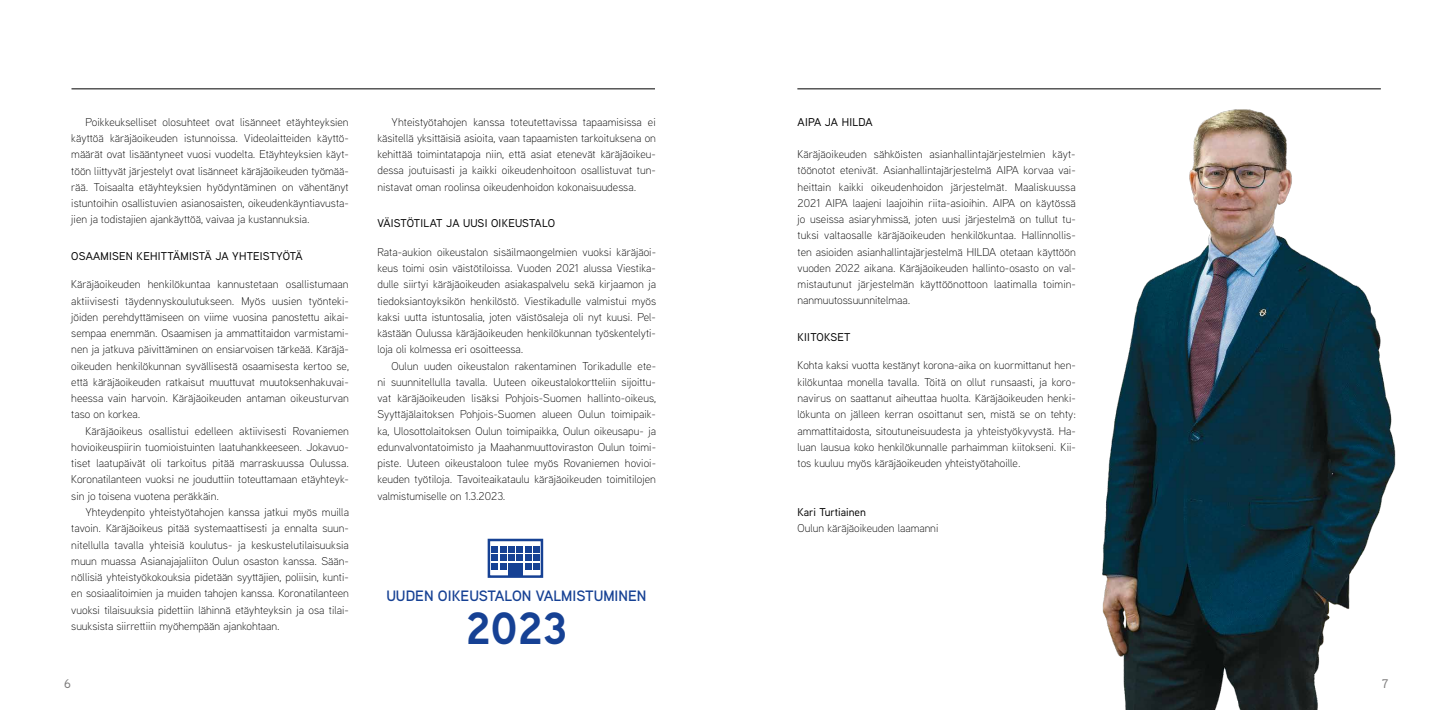
<style>
.page{position:relative;width:1453px;height:727px;background:#fff}
.page>*{position:absolute;margin:0;border:0;box-sizing:border-box;transform-origin:0 0}
.t1{font:700 45px "Aaux Next";color:#164194}
.t2{font:600 15px "Aaux Next";color:#164194}
.t3{font:500 12.5px "Aaux Next";color:#7c7b7b}
.t4{font:300 11.25px/16.2px "Aaux Next";color:#000;text-align:justify}
.t5{font:500 11.25px "Aaux Next";letter-spacing:.02em;color:#000}
.t6{font:500 11.25px "Aaux Next";color:#000}
</style>
<div class="page">
<img style="left:1102px;top:109px;width:294px;height:600px">
<hr style="left:71px;top:89px;width:584px;height:1px;background:#000">
<hr style="left:797px;top:89px;width:584px;height:1px;background:#000">
<div style="left:488px;top:538px;width:55px;height:39px;border:2px solid #164194"></div>
<svg style="left:492px;top:546px;width:14px;height:6px"></svg>
<div style="left:508px;top:546px;width:7px;height:6px;background:#164194"></div>
<svg style="left:517px;top:546px;width:14px;height:6px"></svg>
<div style="left:492px;top:554px;width:6px;height:7px;background:#164194"></div>
<div style="left:500px;top:554px;width:6px;height:7px;background:#164194"></div>
<div style="left:508px;top:554px;width:7px;height:7px;background:#164194"></div>
<div style="left:517px;top:554px;width:6px;height:7px;background:#164194"></div>
<div style="left:525px;top:554px;width:6px;height:7px;background:#164194"></div>
<svg style="left:492px;top:563px;width:14px;height:6px"></svg>
<svg style="left:525px;top:563px;width:6px;height:6px"></svg>
<div style="left:508px;top:563px;width:15px;height:12px;background:#164194"></div>
<div style="left:533px;top:546px;width:7px;height:6px;background:#164194"></div>
<div style="left:533px;top:554px;width:7px;height:7px;background:#164194"></div>
<div style="left:533px;top:563px;width:7px;height:6px;background:#164194"></div>
<p class="t4" style="left:71px;top:113px;width:279px;text-indent:14px">Poikkeukselliset olosuhteet ovat lisänneet etäyhteyksien käyttöä käräjäoikeuden istunnoissa. Videolaitteiden käyttö&shy;määrät ovat lisääntyneet vuosi vuodelta. Etäyhteyksien käyt&shy;töön liittyvät järjestelyt ovat lisänneet käräjäoikeuden työmää&shy;rää. Toisaalta etäyhteyksien hyödyntäminen on vähentänyt istuntoihin osallistuvien asianosaisten, oikeudenkäyntiavusta&shy;jien ja todistajien ajankäyttöä, vaivaa ja kustannuksia.</p>
<p class="t5" style="left:71px;top:248px;width:233px">OSAAMISEN KEHITTÄMISTÄ JA YHTEISTYÖTÄ</p>
<p class="t4" style="left:71px;top:276px;width:279px">Käräjäoikeuden henkilökuntaa kannustetaan osallistumaan aktiivisesti täydennyskoulutukseen. Myös uusien työnteki&shy;jöiden perehdyttämiseen on viime vuosina panostettu aikai&shy;sempaa enemmän. Osaamisen ja ammattitaidon varmistami&shy;nen ja jatkuva päivittäminen on ensiarvoisen tärkeää. Käräjä&shy;oikeuden henkilökunnan syvällisestä osaamisesta kertoo se, että käräjäoikeuden ratkaisut muuttuvat muutoksenhakuvai&shy;heessa vain harvoin. Käräjäoikeuden antaman oikeusturvan taso on korkea.</p>
<p class="t4" style="left:71px;top:422px;width:279px;text-indent:14px">Käräjäoikeus osallistui edelleen aktiivisesti Rovaniemen hovioikeuspiirin tuomioistuinten laatuhankkeeseen. Jokavuo&shy;tiset laatupäivät oli tarkoitus pitää marraskuussa Oulussa.<br>Koronatilanteen vuoksi ne jouduttiin toteuttamaan etäyhteyk&shy;sin jo toisena vuotena peräkkäin.</p>
<p class="t4" style="left:71px;top:503px;width:279px;text-indent:14px">Yhteydenpito yhteistyötahojen kanssa jatkui myös muilla tavoin. Käräjäoikeus pitää systemaattisesti ja ennalta suun&shy;nitellulla tavalla yhteisiä koulutus- ja keskustelutilaisuuksia muun muassa Asianajajaliiton Oulun osaston kanssa. Sään&shy;nöllisiä yhteistyökokouksia pidetään syyttäjien, poliisin, kunti&shy;en sosiaalitoimien ja muiden tahojen kanssa. Koronatilanteen vuoksi tilaisuuksia pidettiin lähinnä etäyhteyksin ja osa tilai&shy;suuksista siirrettiin myöhempään ajankohtaan.</p>
<p class="t4" style="left:377px;top:113px;width:280px;text-indent:14px">Yhteistyötahojen kanssa toteutettavissa tapaamisissa ei käsitellä yksittäisiä asioita, vaan tapaamisten tarkoituksena on kehittää toimintatapoja niin, että asiat etenevät käräjäoikeu&shy;dessa joutuisasti ja kaikki oikeudenhoitoon osallistuvat tun&shy;nistavat oman roolinsa oikeudenhoidon kokonaisuudessa.</p>
<p class="t6" style="left:377px;top:215px;width:179px">VÄISTÖTILAT JA UUSI OIKEUSTALO</p>
<p class="t4" style="left:377px;top:243px;width:280px">Rata-aukion oikeustalon sisäilmaongelmien vuoksi käräjäoi&shy;keus toimi osin väistötiloissa. Vuoden 2021 alussa Viestika&shy;dulle siirtyi käräjäoikeuden asiakaspalvelu sekä kirjaamon ja tiedoksiantoyksikön henkilöstö. Viestikadulle valmistui myös kaksi uutta istuntosalia, joten väistösaleja oli nyt kuusi. Pel&shy;kästään Oulussa käräjäoikeuden henkilökunnan työskentelyti&shy;loja oli kolmessa eri osoitteessa.</p>
<p class="t4" style="left:377px;top:357px;width:280px;text-indent:14px">Oulun uuden oikeustalon rakentaminen Torikadulle ete&shy;ni suunnitellulla tavalla. Uuteen oikeustalokortteliin sijoittu&shy;vat käräjäoikeuden lisäksi Pohjois-Suomen hallinto-oikeus, Syyttäjälaitoksen Pohjois-Suomen alueen Oulun toimipaik&shy;ka, Ulosottolaitoksen Oulun toimipaikka, Oulun oikeusapu- ja edunvalvontatoimisto ja Maahanmuuttoviraston Oulun toimi&shy;piste. Uuteen oikeustaloon tulee myös Rovaniemen hovioi&shy;keuden työtiloja. Tavoiteaikataulu käräjäoikeuden toimitilojen valmistumiselle on 1.3.2023.</p>
<h2 class="t2" style="left:387px;top:585px;width:261px">UUDEN OIKEUSTALON VALMISTUMINEN</h2>
<h1 class="t1" style="left:466px;top:596px;width:103px">2023</h1>
<p class="t5" style="left:797px;top:114px;width:77px">AIPA JA HILDA</p>
<p class="t4" style="left:797px;top:145px;width:280px">Käräjäoikeuden sähköisten asianhallintajärjestelmien käyt&shy;töönotot etenivät. Asianhallintajärjestelmä AIPA korvaa vai&shy;heittain kaikki oikeudenhoidon järjestelmät. Maaliskuussa 2021 AIPA laajeni laajoihin riita-asioihin. AIPA on käytössä jo useissa asiaryhmissä, joten uusi järjestelmä on tullut tu&shy;tuksi valtaosalle käräjäoikeuden henkilökuntaa. Hallinnollis&shy;ten asioiden asianhallintajärjestelmä HILDA otetaan käyttöön vuoden 2022 aikana. Käräjäoikeuden hallinto-osasto on val&shy;mistautunut järjestelmän käyttöönottoon laatimalla toimin&shy;nanmuutossuunnitelmaa.</p>
<p class="t5" style="left:797px;top:329px;width:54px">KIITOKSET</p>
<p class="t4" style="left:797px;top:357px;width:280px">Kohta kaksi vuotta kestänyt korona-aika on kuormittanut hen&shy;kilökuntaa monella tavalla. Töitä on ollut runsaasti, ja koro&shy;navirus on saattanut aiheuttaa huolta. Käräjäoikeuden henki&shy;lökunta on jälleen kerran osoittanut sen, mistä se on tehty: ammattitaidosta, sitoutuneisuudesta ja yhteistyökyvystä. Ha&shy;luan lausua koko henkilökunnalle parhaimman kiitokseni. Kii&shy;tos kuuluu myös käräjäoikeuden yhteistyötahoille.</p>
<p class="t6" style="left:797px;top:504px;width:70px">Kari Turtiainen</p>
<p class="t4" style="left:797px;top:519px;width:142px">Oulun käräjäoikeuden laamanni</p>
<p class="t3" style="left:64px;top:674px;width:8px">6</p>
<p class="t3" style="left:1382px;top:674px;width:8px">7</p>
</div>
